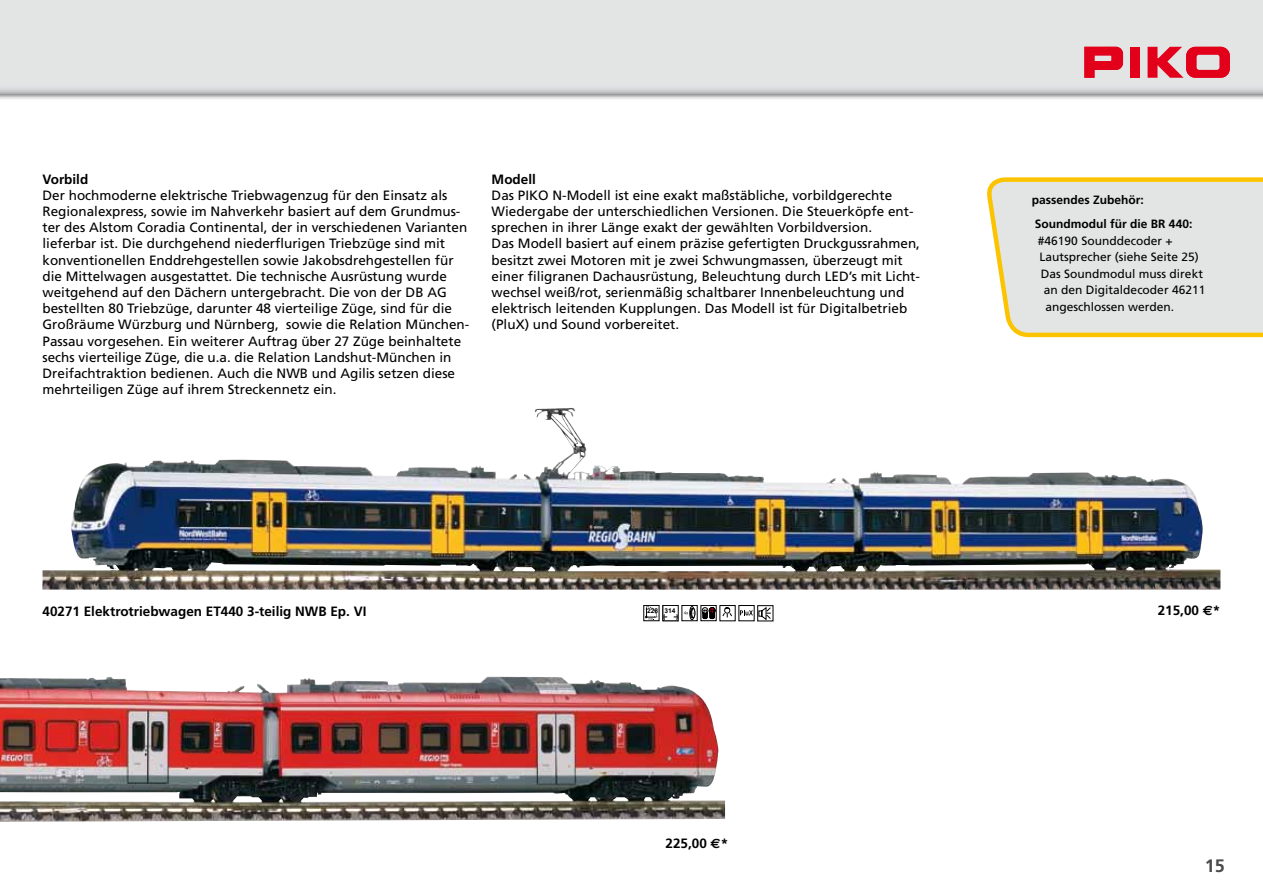
<style>
.page{position:relative;width:1263px;height:893px;background:#fff}
.page>*{position:absolute;margin:0;border:0;box-sizing:border-box;transform-origin:0 0}
.t1{font:700 18px "Frutiger";color:#4b4b4d}
.t2{font:13.5px/16.2px "Frutiger";color:#000}
.t3{font:700 13.5px "Frutiger";color:#000}
.t4{font:12px "Frutiger";color:#000}
.t5{font:700 12px/24px "Frutiger";color:#000}
.t6{font:700 6.6px "Arial";color:#000}
.s1{font-family:"Euro Sans"}
</style>
<div class="page">
<div style="left:0;top:0;width:1263px;height:100px;background:#000;opacity:.5"></div>
<div style="left:0;top:0;width:1263px;height:94px;background:#e3e4e4"></div>
<svg style="left:1084px;top:47px;width:39px;height:31px"></svg>
<div style="left:1130px;top:47px;width:10px;height:31px;background:#e2001a"></div>
<svg style="left:1147px;top:47px;width:83px;height:31px"></svg>
<div style="left:757px;top:605px;width:16px;height:16px;border:1px solid #000"></div>
<div style="left:739px;top:605px;width:15px;height:16px;border:1px solid #000"></div>
<svg style="left:740px;top:607px;width:31px;height:13px"></svg>
<svg style="left:701px;top:605px;width:15px;height:16px"></svg>
<svg style="left:702px;top:607px;width:13px;height:12px"></svg>
<div style="left:682px;top:605px;width:15px;height:16px;background:#fff;border:1px solid #000"></div>
<div style="left:689px;top:606px;width:6px;height:14px;border:1px solid #000;border-radius:50%"></div>
<div style="left:663px;top:605px;width:15px;height:16px;border:1px solid #000"></div>
<svg style="left:663px;top:607px;width:15px;height:13px"></svg>
<svg style="left:684px;top:608px;width:11px;height:10px"></svg>
<div style="left:720px;top:605px;width:15px;height:16px;border:1px solid #000"></div>
<svg style="left:722px;top:607px;width:10px;height:10px"></svg>
<div style="left:644px;top:605px;width:15px;height:16px;border:1px solid #000"></div>
<svg style="left:645px;top:606px;width:12px;height:14px"></svg>
<img style="left:43px;top:408px;width:1177px;height:182px">
<img style="left:0;top:677px;width:725px;height:145px">
<svg style="left:987px;top:177px;width:276px;height:161px;background:#e5e2d5"></svg>
<p class="t3" style="left:43px;top:171px;width:47px">Vorbild</p>
<p class="t2" style="left:43px;top:187px;width:428px">Der hochmoderne elektrische Triebwagenzug für den E insatz als Regionalexpress, sowie im Nahverkehr basiert auf dem Grundmus&shy;ter des Alstom Coradia Continental, der in verschiedenen Varianten lieferbar ist. Die durchgehend niederflurigen Triebzüge sind mit konventionellen Enddrehgestellen sowie Jakobsdrehgestellen für die M ittelwagen ausgestattet. Die technische Ausrüstung wurde weitgehend auf den Dächern untergebracht. Die von der DB AG bestellten 80 Triebzüge, darunter 48 vierteilige Züge, sind für die Großräume Würzburg und N ürnberg, sowie die Relation M ünchen-Passau vorgesehen. E in weiterer Auftrag über 27 Züge beinhaltete sechs vierteilige Züge, die u.a. die Relation Landshut-M ünchen in Dreifachtraktion bedienen. Auch die NWB und Agilis setzen diese mehrteiligen Züge auf ihrem Streckennetz ein.</p>
<p class="t3" style="left:492px;top:171px;width:46px">Modell</p>
<p class="t2" style="left:492px;top:187px;width:42px">Das PIKO</p>
<p class="t2" style="left:492px;top:187px;width:430px;text-indent:61px">N-Modell ist eine exakt maßstäbliche, vorbildgerechte Wiedergabe der unterschiedlichen Versionen. Die Steuerköpfe ent&shy;sprechen in ihrer Länge exakt der gewählten Vorbildversion.<br>Das Modell basiert auf einem präzise gefertigten Druckgussrahmen, besitzt zwei M otoren mit je zwei Schwungmassen, überzeugt mit einer filigranen Dachausrüstung, Beleuchtung durch LED’s mit Licht&shy;wechsel weiß/rot, serienmäßig schaltbarer I nnenbeleuchtung und elektrisch leitenden Kupplungen. Das Modell ist für Digitalbetrieb (PluX) und Sound vorbereitet.</p>
<p class="t5" style="left:1032px;top:188px;width:162px">passendes Zubehör:<br>Soundmodul für die BR 440:</p>
<p class="t4" style="left:1038px;top:233px;width:136px">#46190 Sounddecoder +</p>
<p class="t4" style="left:1039px;top:250px;width:161px">Lautsprecher (siehe Seite 25)</p>
<p class="t4" style="left:1041px;top:266px;width:164px">Das Soundmodul muss direkt</p>
<p class="t4" style="left:1044px;top:283px;width:163px">an den Digitaldecoder 46211</p>
<p class="t4" style="left:1045px;top:299px;width:130px">angeschlossen werden.</p>
<p class="t3" style="left:43px;top:603px;width:325px">40271 Elektrotriebwagen ET440 3-teilig NWB Ep. VI</p>
<p class="t6" style="left:647px;top:607px;width:30px">228 314</p>
<p class="t3" style="left:665px;top:835px;width:64px">225,00 <span class="s1">€</span>*</p>
<p class="t3" style="left:1158px;top:602px;width:64px">215,00 <span class="s1">€</span>*</p>
<h1 class="t1" style="left:1205px;top:855px;width:22px">15</h1>
</div>
